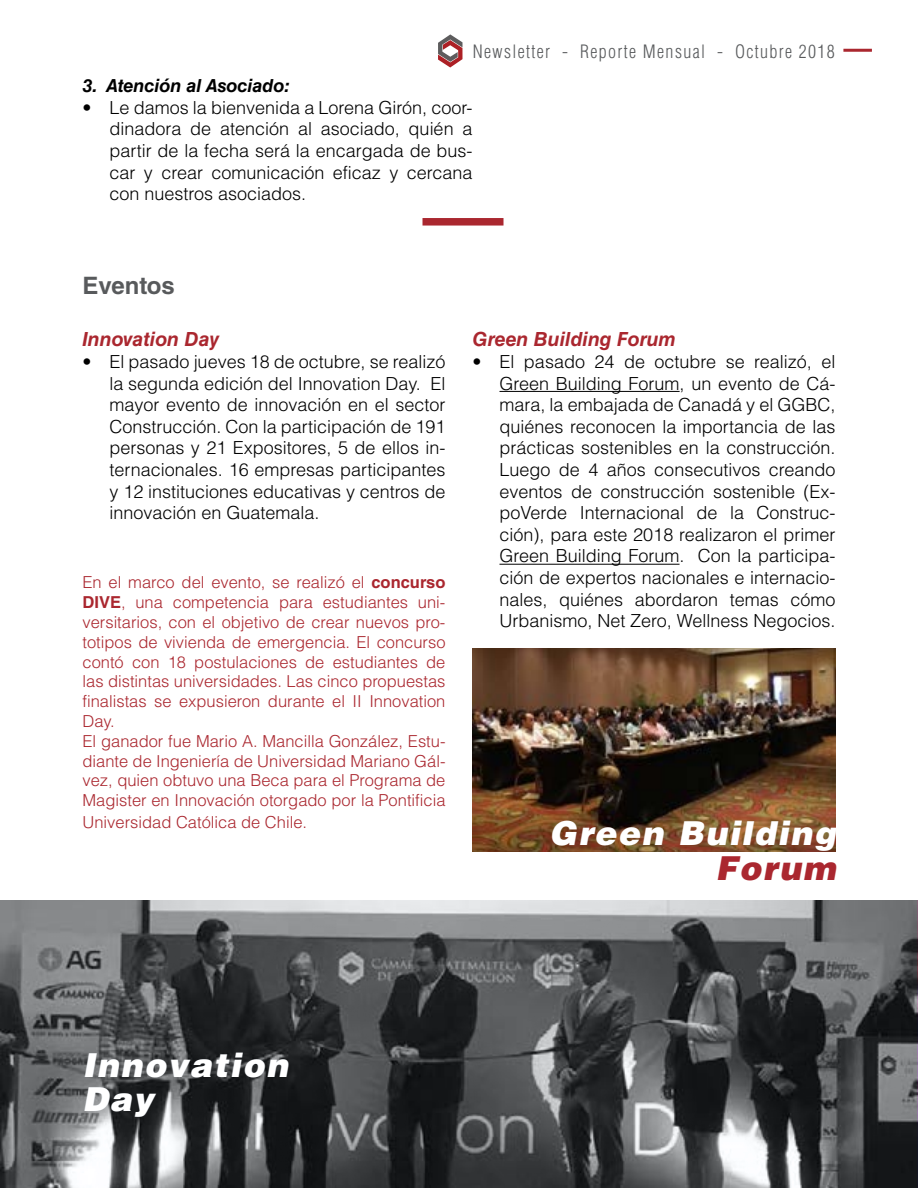
<style>
.page{position:relative;width:918px;height:1188px;background:#fff}
.page>*{position:absolute;margin:0;border:0;box-sizing:border-box;transform-origin:0 0}
.t1{font:italic 900 33px/34.5px "Helvetica LT Std";letter-spacing:.05em;color:#fff}
.t2{font:italic 900 33px "Helvetica LT Std";letter-spacing:.05em;color:#aa272f}
.t3{font:700 24px "Helvetica LT Std";color:#585a5c}
.t4{font:italic 700 19.5px "Helvetica LT Std";color:#aa272f}
.t5{font:300 18px/21.6px "Helvetica LT Std";color:#000;text-align:justify}
.t6{font:300 condensed 18px "Helvetica LT Std";letter-spacing:.075em;color:#585a5c}
.t7{font:italic 700 18px "Helvetica LT Std";color:#000}
.t8{font:300 16.5px/19.8px "Helvetica LT Std";color:#aa272f}
.s1{font-weight:700}
</style>
<div class="page">
<hr style="left:843px;top:49px;width:29px;height:3px;background:#aa272f">
<svg style="left:438px;top:34px;width:25px;height:33px"></svg>
<div style="left:423px;top:218px;width:81px;height:8px;background:#aa272f"></div>
<svg style="left:1px;top:900px;width:916px;height:287px;background:#555759"></svg>
<hr style="left:500px;top:391px;width:180px;height:1px;background:#000">
<hr style="left:500px;top:564px;width:180px;height:1px;background:#000">
<img style="left:473px;top:649px;width:363px;height:203px">
<p class="t6" style="left:473px;top:40px;width:363px">Newsletter - Reporte Mensual - Octubre 2018</p>
<p class="t7" style="left:82px;top:75px;width:210px">3. Atención al Asociado:</p>
<p class="t5" style="left:110px;top:97px;width:365px;text-indent:-27px">• Le damos la bienvenida a Lorena Girón, coor&shy;dinadora de atención al asociado, quién a partir de la fecha será la encargada de bus&shy;car y crear comunicación eficaz y cercana con nuestros asociados.</p>
<h2 class="t3" style="left:82px;top:271px;width:94px">Eventos</h2>
<p class="t4" style="left:82px;top:328px;width:138px">Innovation Day</p>
<p class="t5" style="left:110px;top:351px;width:338px;text-indent:-27px">• El pasado jueves 18 de octubre, se realizó la segunda edición del Innovation Day. El mayor evento de innovación en el sector Construcción. Con la participación de 191 personas y 21 Expositores, 5 de ellos in&shy;ternacionales. 16 empresas participantes y 12 instituciones educativas y centros de innovación en Guatemala.</p>
<p class="t8" style="left:82px;top:573px;width:365px">En el marco del evento, se realizó el <span class="s1">concurso DIVE</span>, una competencia para estudiantes uni&shy;versitarios, con el objetivo de crear nuevos pro&shy;totipos de vivienda de emergencia. El concurso contó con 18 postulaciones de estudiantes de las distintas universidades. Las cinco propuestas finalistas se expusieron durante el II Innovation Day.<br>El ganador fue Mario A. Mancilla González, Estu&shy;diante de Ingeniería de Universidad Mariano Gál&shy;vez, quien obtuvo una Beca para el Programa de Magister en Innovación otorgado por la Pontificia</p>
<p class="t8" style="left:82px;top:812px;width:226px">Universidad Católica de Chile.</p>
<p class="t4" style="left:472px;top:328px;width:205px">Green Building Forum</p>
<p class="t5" style="left:500px;top:351px;width:338px;text-indent:-27px">• El pasado 24 de octubre se realizó, el Green Building Forum, un evento de Cá&shy;mara, la embajada de Canadá y el GGBC, quiénes reconocen la importancia de las prácticas sostenibles en la construcción.<br>Luego de 4 años consecutivos creando eventos de construcción sostenible (Ex&shy;poVerde Internacional de la Construc&shy;ción), para este 2018 realizaron el primer Green Building Forum. Con la participa&shy;ción de expertos nacionales e internacio&shy;nales, quiénes abordaron temas cómo Urbanismo, Net Zero, Wellness Negocios.</p>
<h1 class="t1" style="left:549px;top:816px;width:288px">Green Building</h1>
<h1 class="t2" style="left:716px;top:846px;width:122px">Forum</h1>
<h1 class="t1" style="left:82px;top:1047px;width:207px">Innovation<br>Day</h1>
</div>
